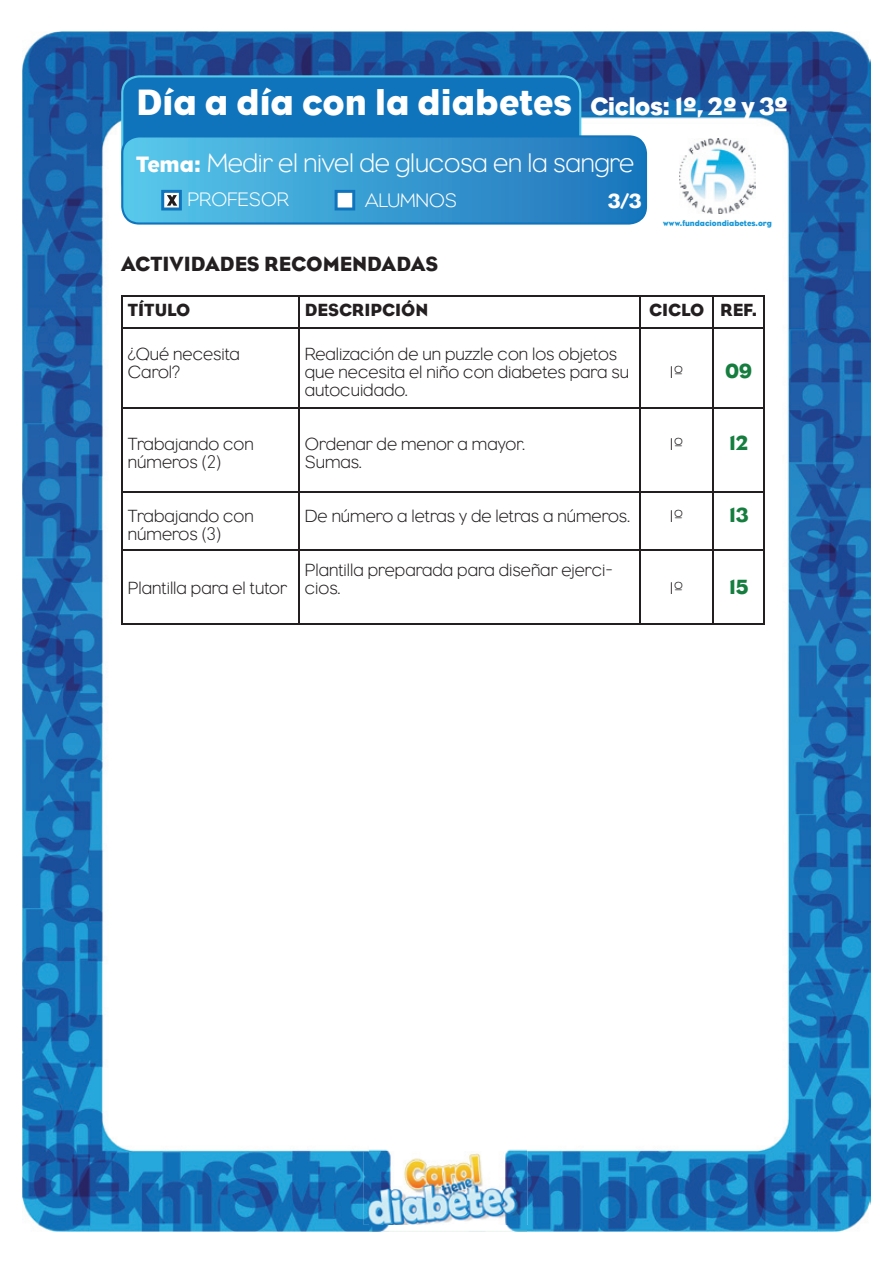
<style>
.page{position:relative;width:893px;height:1263px;background:#fff}
.page>*{position:absolute;margin:0;border:0;box-sizing:border-box;transform-origin:0 0}
.t1{font:37.5px "Eagle";color:#fff}
.t2{font:300 27px "Eagle";letter-spacing:-.01em;color:#fff}
.t3{font:25.65px "Eagle";letter-spacing:-.02em;color:#fff}
.t4{font:22.8px "Eagle";color:#fff}
.t5{font:21px "Eagle";color:#231f20}
.t6{font:21px "Eagle";color:#157e3f}
.t7{font:21px "Eagle";color:#fff}
.t8{font:300 19.95px "Eagle";color:#fff}
.t9{font:300 18px/18px "Eagle";color:#231f20}
.t10{font:18px "Eagle";color:#231f20}
.t11{font:8.25px "Eagle";color:#1796d5}
.s1{font-family:"DIN"}
</style>
<div class="page">
<img style="left:22px;top:31px;width:849px;height:1200px">
<div style="left:121px;top:75px;width:460px;height:60px;background:#1074bc"></div>
<svg style="left:121px;top:135px;width:526px;height:90px;background:#389bd1"></svg>
<svg style="left:335px;top:190px;width:20px;height:20px"></svg>
<img style="left:680px;top:139px;width:76px;height:75px">
<img style="left:369px;top:1136px;width:157px;height:96px">
<img style="left:364px;top:1151px;width:164px;height:74px">
<svg style="left:161px;top:190px;width:21px;height:20px"></svg>
<hr style="left:121px;top:295px;width:178px;height:2px;background:#231f20">
<hr style="left:121px;top:297px;width:2px;height:31px;background:#231f20">
<hr style="left:299px;top:295px;width:341px;height:2px;background:#231f20">
<hr style="left:298px;top:297px;width:2px;height:31px;background:#231f20">
<hr style="left:640px;top:295px;width:73px;height:2px;background:#231f20">
<hr style="left:639px;top:297px;width:2px;height:31px;background:#231f20">
<hr style="left:713px;top:295px;width:52px;height:2px;background:#231f20">
<hr style="left:713px;top:297px;width:1px;height:31px;background:#231f20">
<hr style="left:763px;top:297px;width:2px;height:31px;background:#231f20">
<hr style="left:121px;top:328px;width:178px;height:1px;background:#231f20">
<hr style="left:121px;top:329px;width:2px;height:79px;background:#231f20">
<hr style="left:299px;top:328px;width:341px;height:1px;background:#231f20">
<hr style="left:298px;top:329px;width:2px;height:79px;background:#231f20">
<hr style="left:640px;top:328px;width:73px;height:1px;background:#231f20">
<hr style="left:639px;top:329px;width:2px;height:79px;background:#231f20">
<hr style="left:713px;top:328px;width:52px;height:1px;background:#231f20">
<hr style="left:713px;top:329px;width:1px;height:79px;background:#231f20">
<hr style="left:763px;top:329px;width:2px;height:79px;background:#231f20">
<hr style="left:121px;top:408px;width:178px;height:1px;background:#231f20">
<hr style="left:121px;top:409px;width:2px;height:82px;background:#231f20">
<hr style="left:299px;top:408px;width:341px;height:1px;background:#231f20">
<hr style="left:298px;top:409px;width:2px;height:82px;background:#231f20">
<hr style="left:640px;top:408px;width:73px;height:1px;background:#231f20">
<hr style="left:639px;top:409px;width:2px;height:82px;background:#231f20">
<hr style="left:713px;top:408px;width:52px;height:1px;background:#231f20">
<hr style="left:713px;top:409px;width:1px;height:82px;background:#231f20">
<hr style="left:763px;top:409px;width:2px;height:82px;background:#231f20">
<hr style="left:121px;top:491px;width:178px;height:2px;background:#231f20">
<hr style="left:121px;top:493px;width:2px;height:56px;background:#231f20">
<hr style="left:299px;top:491px;width:341px;height:2px;background:#231f20">
<hr style="left:298px;top:493px;width:2px;height:56px;background:#231f20">
<hr style="left:640px;top:491px;width:73px;height:2px;background:#231f20">
<hr style="left:639px;top:493px;width:2px;height:56px;background:#231f20">
<hr style="left:713px;top:491px;width:52px;height:2px;background:#231f20">
<hr style="left:713px;top:493px;width:1px;height:56px;background:#231f20">
<hr style="left:763px;top:493px;width:2px;height:56px;background:#231f20">
<hr style="left:121px;top:549px;width:178px;height:2px;background:#231f20">
<hr style="left:121px;top:551px;width:2px;height:72px;background:#231f20">
<hr style="left:299px;top:549px;width:341px;height:2px;background:#231f20">
<hr style="left:298px;top:551px;width:2px;height:72px;background:#231f20">
<hr style="left:640px;top:549px;width:73px;height:2px;background:#231f20">
<hr style="left:639px;top:551px;width:2px;height:72px;background:#231f20">
<hr style="left:713px;top:549px;width:52px;height:2px;background:#231f20">
<hr style="left:713px;top:551px;width:1px;height:72px;background:#231f20">
<hr style="left:763px;top:551px;width:2px;height:72px;background:#231f20">
<hr style="left:121px;top:623px;width:178px;height:2px;background:#231f20">
<hr style="left:299px;top:623px;width:341px;height:2px;background:#231f20">
<hr style="left:640px;top:623px;width:73px;height:2px;background:#231f20">
<hr style="left:713px;top:623px;width:52px;height:2px;background:#231f20">
<h1 class="t1" style="left:136px;top:81px;width:438px">Día a día con la diabetes</h1>
<h3 class="t3" style="left:590px;top:91px;width:200px">Ciclos: 1º, 2º y 3º</h3>
<p class="t4" style="left:136px;top:151px;width:67px">Tema:</p>
<h2 class="t2" style="left:207px;top:148px;width:428px">Medir el nivel de glucosa en la sangre</h2>
<p class="t8" style="left:187px;top:188px;width:103px">PROFESOR</p>
<p class="t8" style="left:365px;top:189px;width:94px">ALUMNOS</p>
<p class="t5" style="left:121px;top:252px;width:318px">ACTIVIDADES RECOMENDADAS</p>
<p class="t7" style="left:608px;top:189px;width:35px">3/3</p>
<p class="t11" style="left:663px;top:218px;width:110px">www.fundaciondiabetes.org</p>
<p class="t10" style="left:128px;top:299px;width:64px">TÍTULO</p>
<p class="t10" style="left:305px;top:299px;width:125px">DESCRIPCIÓN</p>
<p class="t10" style="left:649px;top:299px;width:110px">CICLO REF.</p>
<p class="t9" style="left:128px;top:345px;width:113px">¿Qué necesita<br>Carol?</p>
<p class="t9" style="left:305px;top:345px;width:326px">Realización de un puzzle con los objetos que necesita el niño con diabetes para su autocuidado.</p>
<p class="t9" style="left:670px;top:363px;width:15px">1º</p>
<p class="t6" style="left:725px;top:359px;width:29px">09</p>
<p class="t9" style="left:128px;top:435px;width:127px">Trabajando con números (<span class="s1">2</span>)</p>
<p class="t9" style="left:305px;top:435px;width:222px">Ordenar de menor a mayor.<br>Sumas.</p>
<p class="t9" style="left:670px;top:435px;width:15px">1º</p>
<p class="t6" style="left:729px;top:431px;width:21px">12</p>
<p class="t9" style="left:128px;top:507px;width:127px">Trabajando con números (<span class="s1">3</span>)</p>
<p class="t9" style="left:305px;top:507px;width:326px">De número a letras y de letras a números.</p>
<p class="t9" style="left:670px;top:507px;width:15px">1º</p>
<p class="t6" style="left:729px;top:503px;width:21px">13</p>
<p class="t9" style="left:128px;top:579px;width:160px">Plantilla para el tutor</p>
<p class="t9" style="left:305px;top:561px;width:310px">Plantilla preparada para diseñar ejerci&shy;cios.</p>
<p class="t9" style="left:670px;top:579px;width:15px">1º</p>
<p class="t6" style="left:729px;top:575px;width:21px">15</p>
</div>
